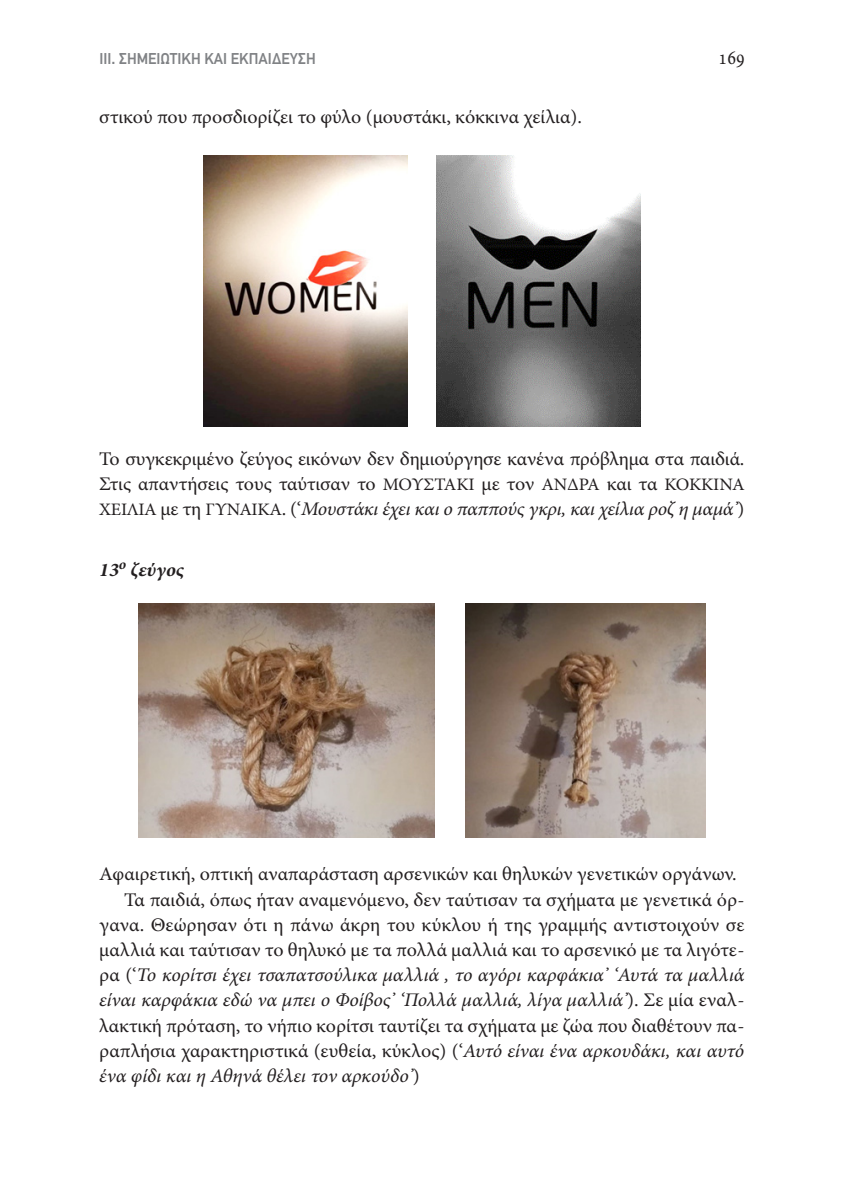
<style>
.page{position:relative;width:844px;height:1191px;background:#fff}
.page>*{position:absolute;margin:0;border:0;box-sizing:border-box;transform-origin:0 0}
.t1{font:21px "Minion Pro";color:#231f20;scale:.85 1}
.t2{font:19.25px/25.2px "Minion Pro";letter-spacing:-.005em;color:#231f20;text-align:justify;scale:1.04 1}
.t3{font:italic 19.25px "Minion Pro";letter-spacing:-.005em;color:#231f20;scale:1.04 1}
.t4{font:italic 700 19.25px "Minion Pro";letter-spacing:-.005em;color:#231f20;scale:1.04 1}
.t5{font:500 15.75px "PF Din Text Universal";letter-spacing:.005em;color:#808285;scale:.94 1}
.s1{font-size:17.5px}
.s2{font-style:italic}
.s3{font-style:normal}
</style>
<div class="page">
<img style="left:204px;top:156px;width:203px;height:271px">
<img style="left:436px;top:156px;width:204px;height:271px">
<img style="left:138px;top:603px;width:296px;height:234px">
<img style="left:465px;top:603px;width:240px;height:234px">
<p class="t5" style="left:99px;top:48px;width:231px">ΙΙΙ. Σημειωτική και εκπαίδευση</p>
<p class="t1" style="left:718px;top:43px;width:32px">169</p>
<p class="t2" style="left:99px;top:104px;width:465px">στικού που προσδιορίζει το φύλο (μουστάκι, κόκκινα χείλια).</p>
<p class="t2" style="left:99px;top:446px;width:622px">Το συγκεκριμένο ζεύγος εικόνων δεν δημιούργησε κανένα πρόβλημα στα παιδιά.<br>Στις απαντήσεις τους ταύτισαν το <span class="s1">ΜΟΥΣΤΑΚΙ</span> με τον <span class="s1">ΑΝΔΡΑ</span> και τα <span class="s1">ΚΟΚΚΙΝΑ ΧΕΙΛΙΑ</span> με τη <span class="s1">ΓΥΝΑΙΚΑ</span>. (‘<span class="s2">Μουστάκι έχει και ο παππούς γκρι, και χείλια ροζ η μαμά’</span>)</p>
<p class="t4" style="left:99px;top:556px;width:83px">13<sup>ο</sup> ζεύγος</p>
<p class="t2" style="left:99px;top:862px;width:614px">Αφαιρετική, οπτική αναπαράσταση αρσενικών και θηλυκών γενετικών οργάνων.</p>
<p class="t2" style="left:124px;top:887px;width:598px">Τα παιδιά, όπως ήταν αναμενόμενο, δεν ταύτισαν τα σχήματα με γενετικά όρ-</p>
<p class="t2" style="left:99px;top:912px;width:621px">γανα. Θεώρησαν ότι η πάνω άκρη του κύκλου ή της γραμμής αντιστοιχούν σε</p>
<p class="t2" style="left:99px;top:937px;width:622px">μαλλιά και ταύτισαν το θηλυκό με τα πολλά μαλλιά και το αρσενικό με τα λιγότε-</p>
<p class="t3" style="left:99px;top:962px;width:621px"><span class="s3">ρα (‘</span>Το κορίτσι έχει τσαπατσούλικα μαλλιά , το αγόρι καρφάκια’ ‘Αυτά τα μαλλιά</p>
<p class="t3" style="left:99px;top:987px;width:622px">είναι καρφάκια εδώ να μπει ο Φοίβος’ ‘Πολλά μαλλιά, λίγα μαλλιά’<span class="s3">). Σε μία εναλ-</span></p>
<p class="t2" style="left:99px;top:1012px;width:622px">λακτική πρόταση, το νήπιο κορίτσι ταυτίζει τα σχήματα με ζώα που διαθέτουν πα-</p>
<p class="t2" style="left:99px;top:1038px;width:621px">ραπλήσια χαρακτηριστικά (ευθεία, κύκλος) (‘<span class="s2">Αυτό είναι ένα αρκουδάκι, και αυτό</span></p>
<p class="t3" style="left:99px;top:1062px;width:309px">ένα φίδι και η Αθηνά θέλει τον αρκούδο’<span class="s3">)</span></p>
</div>
